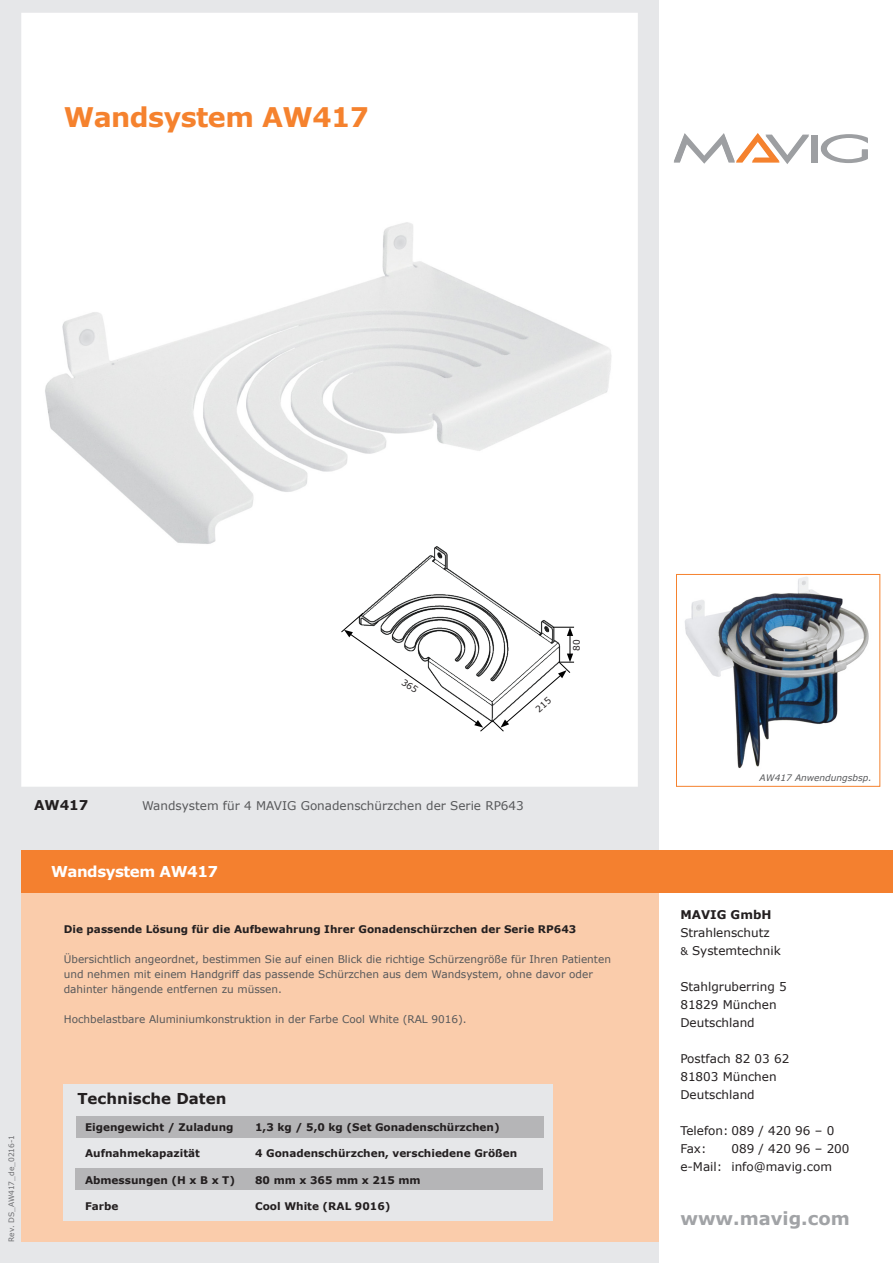
<style>
.page{position:relative;width:893px;height:1263px;background:#fff}
.page>*{position:absolute;margin:0;border:0;box-sizing:border-box;transform-origin:0 0}
.t1{font:700 27px "Verdana";letter-spacing:-.02em;color:#f5822e}
.t2{font:700 18px "Verdana";color:#a1a3a6}
.t3{font:700 15px "Verdana";letter-spacing:-.03em;color:#fff}
.t4{font:700 15px "Verdana";color:#231f20}
.t5{font:700 13.5px "Verdana";color:#231f20}
.t6{font:12px/18px "Verdana";color:#231f20}
.t7{font:12px "Verdana";color:#57585a}
.t8{font:700 12px "Verdana";color:#231f20}
.t9{font:10.5px/15px "Verdana";color:#57585a}
.t10{font:700 10.5px "Verdana";color:#231f20}
.t11{font:italic 9px "Verdana";color:#57585a}
.t12{font:9px "Verdana";color:#231f20}
.t13{font:7.5px "Verdana";color:#6c6d70}
.s1{font-size:10.5px}
</style>
<div class="page">
<div style="left:0;top:0;width:659px;height:1263px;background:#e6e7e9"></div>
<div style="left:21px;top:850px;width:638px;height:392px;background:#f4802f"></div>
<div style="left:21px;top:893px;width:638px;height:349px;background:#faccab"></div>
<div style="left:659px;top:850px;width:234px;height:43px;background:#f4802f"></div>
<div style="left:812px;top:135px;width:6px;height:27px;background:#9d9fa2"></div>
<div style="left:22px;top:14px;width:615px;height:771px;background:#fff"></div>
<img style="left:45px;top:222px;width:567px;height:322px">
<img style="left:685px;top:577px;width:184px;height:192px">
<div style="left:676px;top:574px;width:204px;height:213px;border:1px solid #f5822e"></div>
<div style="left:340px;top:531px;width:255px;height:234px;background:#fff"></div>
<img style="left:362px;top:546px;width:151px;height:67px">
<div style="left:64px;top:1084px;width:489px;height:136px;background:#e6e7e9"></div>
<div style="left:812px;top:136px;width:6px;height:27px;background:#9d9fa2"></div>
<svg style="left:821px;top:134px;width:47px;height:29px"></svg>
<svg style="left:674px;top:133px;width:135px;height:31px"></svg>
<div style="left:77px;top:1116px;width:467px;height:21px;background:#b5b5b7"></div>
<div style="left:75px;top:1168px;width:468px;height:21px;background:#b5b5b7"></div>
<svg style="left:341px;top:613px;width:233px;height:118px"></svg>
<h1 class="t1" style="left:64px;top:98px;width:307px">Wandsystem AW417</h1>
<p class="t12" style="left:570px;top:651px;width:13px;rotate:-90deg">80</p>
<p class="t5" style="left:34px;top:795px;width:56px">AW417</p>
<p class="t7" style="left:142px;top:797px;width:383px">Wandsystem für 4 MAVIG Gonadenschürzchen der Serie RP643</p>
<h3 class="t3" style="left:51px;top:861px;width:169px">Wandsystem AW417</h3>
<p class="t10" style="left:64px;top:922px;width:514px">Die passende Lösung für die Aufbewahrung Ihrer Gonadenschürzchen der Serie RP643</p>
<p class="t9" style="left:64px;top:952px;width:549px">Übersichtlich angeordnet, bestimmen Sie auf einen Blick die richtige Schürzengröße für Ihren Patienten und nehmen mit einem Handgriff das passende Schürzchen aus dem Wandsystem, ohne davor oder dahinter hängende entfernen zu müssen.</p>
<p class="t9" style="left:64px;top:1012px;width:404px">Hochbelastbare Aluminiumkonstruktion in der Farbe Cool White (RAL 9016).</p>
<p class="t13" style="left:6px;top:1242px;width:108px;rotate:-90deg">Rev. DS_AW417_de_0216-1</p>
<h3 class="t4" style="left:77px;top:1088px;width:150px">Technische Daten</h3>
<p class="t10" style="left:85px;top:1119px;width:150px">Eigengewicht / Zuladung</p>
<p class="t10" style="left:255px;top:1119px;width:246px">1,3 kg / 5,0 kg (Set Gonadenschürzchen)</p>
<p class="t10" style="left:85px;top:1146px;width:116px">Aufnahmekapazität</p>
<p class="t10" style="left:255px;top:1146px;width:264px">4 Gonadenschürzchen, verschiedene Größen</p>
<p class="t10" style="left:85px;top:1172px;width:152px">Abmessungen (H x B x T)</p>
<p class="t10" style="left:255px;top:1172px;width:167px">80 mm x 365 mm x 215 mm</p>
<p class="t10" style="left:85px;top:1199px;width:35px">Farbe</p>
<p class="t10" style="left:255px;top:1199px;width:137px">Cool White (RAL 9016)</p>
<p class="t11" style="left:760px;top:771px;width:114px">AW417 Anwendungsbsp.</p>
<p class="t8" style="left:680px;top:906px;width:93px">MAVIG GmbH</p>
<p class="t6" style="left:680px;top:924px;width:102px">Strahlenschutz<br><span class="s1">&amp;</span> Systemtechnik</p>
<p class="t6" style="left:680px;top:978px;width:108px">Stahlgruberring 5<br>81829 München<br>Deutschland</p>
<p class="t6" style="left:680px;top:1050px;width:110px">Postfach 82 03 62<br>81803 München<br>Deutschland</p>
<p class="t6" style="left:680px;top:1122px;width:155px">Telefon: 089 / 420 96 – 0<br>Fax:</p>
<p class="t6" style="left:680px;top:1140px;width:171px;text-indent:51px">089 / 420 96 – 200 e-Mail: info@mavig.com</p>
<h2 class="t2" style="left:680px;top:1206px;width:171px">www.mavig.com</h2>
</div>
